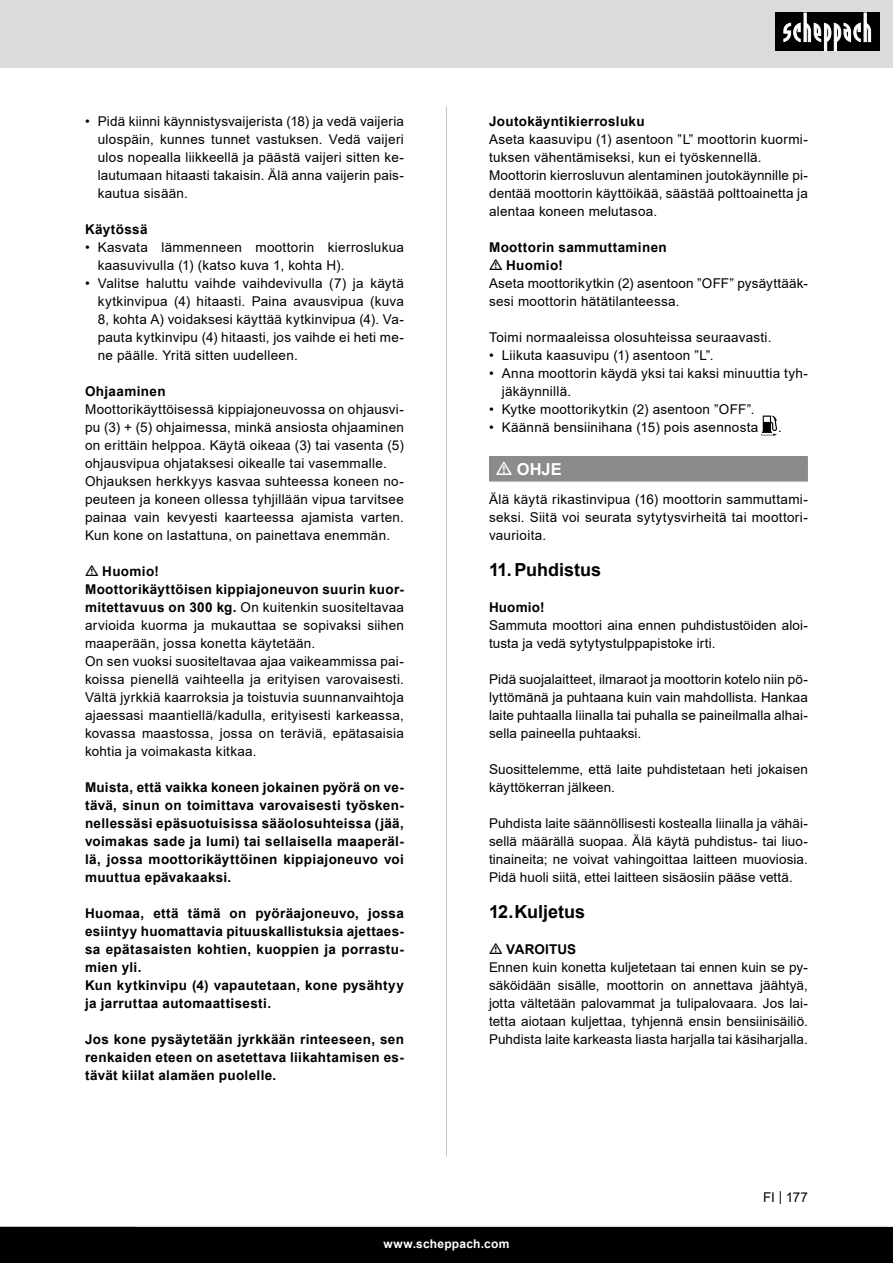
<style>
.page{position:relative;width:893px;height:1263px;background:#fff}
.page>*{position:absolute;margin:0;border:0;box-sizing:border-box;transform-origin:0 0}
.t1{font:700 18px "Arial";color:#000}
.t2{font:700 16.5px "Arial";color:#fff}
.Basiseinstellung{font:13.5px/18px "Arial";letter-spacing:.02em;color:#000;text-align:justify}
.Grundtext_Bold{font:700 13.5px/18px "Arial";letter-spacing:.025em;color:#000;text-align:justify}
.t3{font:700 12px "Arial";letter-spacing:.02em;color:#fff}
.s1{font-weight:700}
</style>
<div class="page">
<div style="left:0;top:0;width:893px;height:67px;background:#dbdbdb"></div>
<div style="left:0;top:1227px;width:893px;height:36px;background:#000"></div>
<div style="left:775px;top:13px;width:105px;height:38px;background:#000"></div>
<svg style="left:783px;top:13px;width:88px;height:38px"></svg>
<hr style="left:446px;top:106px;width:1px;height:1051px;background:#c7c7c7">
<div style="left:490px;top:457px;width:317px;height:24px;background:#8b8b8b"></div>
<hr style="left:489px;top:456px;width:319px;height:2px;background:#8b8b8b">
<svg style="left:489px;top:458px;width:1px;height:22px"></svg>
<hr style="left:806px;top:458px;width:2px;height:22px;background:#8b8b8b">
<hr style="left:489px;top:480px;width:319px;height:2px;background:#8b8b8b">
<svg style="left:761px;top:415px;width:16px;height:21px"></svg>
<p class="Basiseinstellung" style="left:98px;top:112px;width:308px;text-indent:-13px">• Pidä kiinni käynnistysvaijerista (18) ja vedä vaijeria ulospäin, kunnes tunnet vastuksen. Vedä vaijeri ulos nopealla liikkeellä ja päästä vaijeri sitten ke&shy;lautumaan hitaasti takaisin. Älä anna vaijerin pais&shy;kautua sisään.</p>
<p class="Grundtext_Bold" style="left:85px;top:220px;width:64px">Käytössä</p>
<p class="Basiseinstellung" style="left:98px;top:238px;width:308px;text-indent:-13px">• Kasvata lämmenneen moottorin kierroslukua kaasuvivulla (1) (katso kuva 1, kohta H).</p>
<p class="Basiseinstellung" style="left:98px;top:274px;width:308px;text-indent:-13px">• Valitse haluttu vaihde vaihdevivulla (7) ja käytä kytkinvipua (4) hitaasti. Paina avausvipua (kuva 8, kohta A) voidaksesi käyttää kytkinvipua (4). Va&shy;pauta kytkinvipu (4) hitaasti, jos vaihde ei heti me&shy;ne päälle. Yritä sitten uudelleen.</p>
<p class="Grundtext_Bold" style="left:85px;top:382px;width:82px">Ohjaaminen</p>
<p class="Basiseinstellung" style="left:85px;top:400px;width:320px">Moottorikäyttöisessä kippiajoneuvossa on ohjausvi&shy;pu (3) + (5) ohjaimessa, minkä ansiosta ohjaaminen on erittäin helppoa. Käytä oikeaa (3) tai vasenta (5) ohjausvipua ohjataksesi oikealle tai vasemmalle.</p>
<p class="Basiseinstellung" style="left:85px;top:472px;width:320px">Ohjauksen herkkyys kasvaa suhteessa koneen no&shy;peuteen ja koneen ollessa tyhjillään vipua tarvitsee painaa vain kevyesti kaarteessa ajamista varten.<br>Kun kone on lastattuna, on painettava enemmän.</p>
<p class="Grundtext_Bold" style="left:102px;top:562px;width:58px">Huomio!</p>
<p class="Basiseinstellung" style="left:85px;top:580px;width:320px"><span class="s1">Moottorikäyttöisen kippiajoneuvon suurin kuor&shy;mitettavuus on 300 kg.</span> On kuitenkin suositeltavaa arvioida kuorma ja mukauttaa se sopivaksi siihen maaperään, jossa konetta käytetään.</p>
<p class="Basiseinstellung" style="left:85px;top:652px;width:320px">On sen vuoksi suositeltavaa ajaa vaikeammissa pai&shy;koissa pienellä vaihteella ja erityisen varovaisesti.<br>Vältä jyrkkiä kaarroksia ja toistuvia suunnanvaihtoja ajaessasi maantiellä/kadulla, erityisesti karkeassa, kovassa maastossa, jossa on teräviä, epätasaisia kohtia ja voimakasta kitkaa.</p>
<p class="Grundtext_Bold" style="left:85px;top:778px;width:320px">Muista, että vaikka koneen jokainen pyörä on ve&shy;tävä, sinun on toimittava varovaisesti työsken&shy;nellessäsi epäsuotuisissa sääolosuhteissa (jää, voimakas sade ja lumi) tai sellaisella maaperäl&shy;lä, jossa moottorikäyttöinen kippiajoneuvo voi muuttua epävakaaksi.</p>
<p class="Grundtext_Bold" style="left:85px;top:904px;width:320px">Huomaa, että tämä on pyöräajoneuvo, jossa esiintyy huomattavia pituuskallistuksia ajettaes&shy;sa epätasaisten kohtien, kuoppien ja porrastu&shy;mien yli.</p>
<p class="Grundtext_Bold" style="left:85px;top:976px;width:320px">Kun kytkinvipu (4) vapautetaan, kone pysähtyy ja jarruttaa automaattisesti.</p>
<p class="Grundtext_Bold" style="left:85px;top:1030px;width:320px">Jos kone pysäytetään jyrkkään rinteeseen, sen renkaiden eteen on asetettava liikahtamisen es&shy;tävät kiilat alamäen puolelle.</p>
<p class="Grundtext_Bold" style="left:489px;top:112px;width:157px">Joutokäyntikierrosluku</p>
<p class="Basiseinstellung" style="left:489px;top:130px;width:320px">Aseta kaasuvipu (1) asentoon ”L” moottorin kuormi&shy;tuksen vähentämiseksi, kun ei työskennellä.</p>
<p class="Basiseinstellung" style="left:489px;top:166px;width:320px">Moottorin kierrosluvun alentaminen joutokäynnille pi&shy;dentää moottorin käyttöikää, säästää polttoainetta ja alentaa koneen melutasoa.</p>
<p class="Grundtext_Bold" style="left:489px;top:238px;width:179px">Moottorin sammuttaminen</p>
<p class="Grundtext_Bold" style="left:506px;top:256px;width:58px">Huomio!</p>
<p class="Basiseinstellung" style="left:489px;top:274px;width:320px">Aseta moottorikytkin (2) asentoon ”OFF” pysäyttääk&shy;sesi moottorin hätätilanteessa.</p>
<p class="Basiseinstellung" style="left:489px;top:328px;width:284px">Toimi normaaleissa olosuhteissa seuraavasti.</p>
<p class="Basiseinstellung" style="left:489px;top:346px;width:226px">• Liikuta kaasuvipu (1) asentoon ”L”.</p>
<p class="Basiseinstellung" style="left:502px;top:364px;width:308px;text-indent:-13px">• Anna moottorin käydä yksi tai kaksi minuuttia tyh&shy;jäkäynnillä.</p>
<p class="Basiseinstellung" style="left:489px;top:400px;width:267px">• Kytke moottorikytkin (2) asentoon ”OFF”.</p>
<p class="Basiseinstellung" style="left:489px;top:418px;width:271px">• Käännä bensiinihana (15) pois asennosta</p>
<p class="Basiseinstellung" style="left:778px;top:418px;width:5px">.</p>
<p class="t2" style="left:517px;top:457px;width:46px">OHJE</p>
<p class="Basiseinstellung" style="left:489px;top:490px;width:320px">Älä käytä rikastinvipua (16) moottorin sammuttami&shy;seksi. Siitä voi seurata sytytysvirheitä tai moottori&shy;vaurioita.</p>
<p class="t1" style="left:489px;top:557px;width:114px">11.Puhdistus</p>
<p class="Grundtext_Bold" style="left:489px;top:598px;width:57px">Huomio!</p>
<p class="Basiseinstellung" style="left:489px;top:616px;width:320px">Sammuta moottori aina ennen puhdistustöiden aloi&shy;tusta ja vedä sytytystulppapistoke irti.</p>
<p class="Basiseinstellung" style="left:489px;top:670px;width:320px">Pidä suojalaitteet, ilmaraot ja moottorin kotelo niin pö&shy;lyttömänä ja puhtaana kuin vain mahdollista. Hankaa laite puhtaalla liinalla tai puhalla se paineilmalla alhai&shy;sella paineella puhtaaksi.</p>
<p class="Basiseinstellung" style="left:489px;top:760px;width:320px">Suosittelemme, että laite puhdistetaan heti jokaisen käyttökerran jälkeen.</p>
<p class="Basiseinstellung" style="left:489px;top:814px;width:320px">Puhdista laite säännöllisesti kostealla liinalla ja vähäi&shy;sellä määrällä suopaa. Älä käytä puhdistus- tai liuo&shy;tinaineita; ne voivat vahingoittaa laitteen muoviosia.<br>Pidä huoli siitä, ettei laitteen sisäosiin pääse vettä.</p>
<p class="t1" style="left:489px;top:899px;width:98px">12.Kuljetus</p>
<p class="Grundtext_Bold" style="left:506px;top:940px;width:71px">VAROITUS</p>
<p class="Basiseinstellung" style="left:489px;top:958px;width:320px">Ennen kuin konetta kuljetetaan tai ennen kuin se py&shy;säköidään sisälle, moottorin on annettava jäähtyä, jotta vältetään palovammat ja tulipalovaara. Jos lai&shy;tetta aiotaan kuljettaa, tyhjennä ensin bensiinisäiliö.<br>Puhdista laite karkeasta liasta harjalla tai käsiharjalla.</p>
<p class="Basiseinstellung" style="left:763px;top:1188px;width:46px">FI | 177</p>
<p class="t3" style="left:384px;top:1235px;width:127px">www.scheppach.com</p>
</div>
